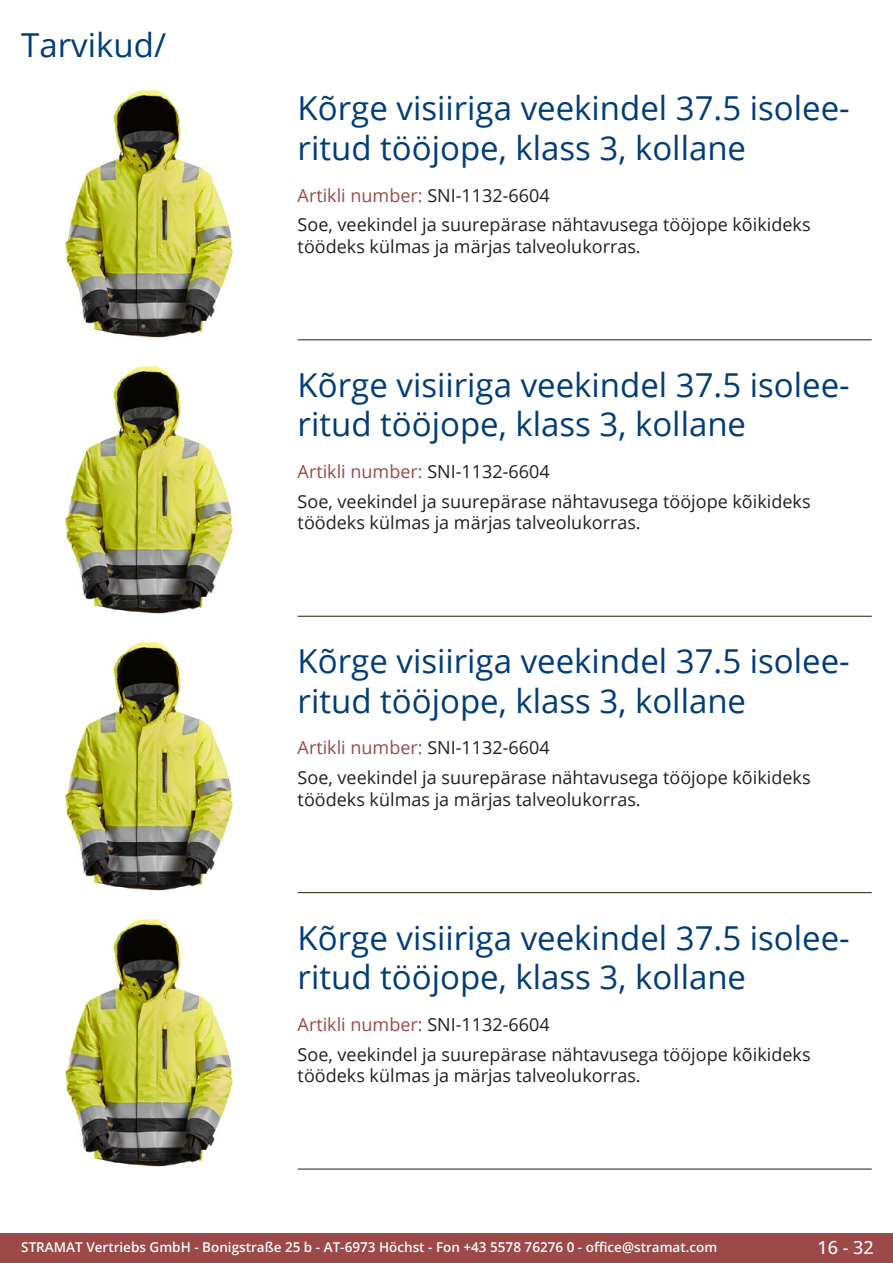
<style>
.page{position:relative;width:893px;height:1263px;background:#fff}
.page>*{position:absolute;margin:0;border:0;box-sizing:border-box;transform-origin:0 0}
.Produkttitel{font:33px/39.6px "Open Sans";color:#003d78}
.RastTitel{font:33px "Open Sans";color:#003d78}
.Beschreibung_Text{font:18px/21.6px "Open Sans";color:#231f20}
.TechDaten_Überschrif{font:18px "Open Sans";color:#9c4948}
.t1{font:500 18px "Open Sans";color:#fff}
.t2{font:600 13.5px "Open Sans";color:#fff}
.s1{color:#231f20}
</style>
<div class="page">
<div style="left:0;top:1233px;width:893px;height:30px;background:#9c4948"></div>
<hr style="left:298px;top:340px;width:574px;height:1px;background:#201d08">
<hr style="left:298px;top:616px;width:574px;height:1px;background:#201d08">
<hr style="left:298px;top:892px;width:574px;height:1px;background:#201d08">
<hr style="left:298px;top:1169px;width:574px;height:1px;background:#201d08">
<img style="left:65px;top:89px;width:168px;height:249px">
<img style="left:65px;top:365px;width:168px;height:249px">
<img style="left:65px;top:641px;width:168px;height:250px">
<img style="left:65px;top:918px;width:168px;height:249px">
<p class="RastTitel" style="left:21px;top:22px;width:146px">Tarvikud/</p>
<p class="Produkttitel" style="left:298px;top:88px;width:551px">Kõrge visiiriga veekindel 37.5 isolee&shy;ritud tööjope, klass 3, kollane</p>
<p class="TechDaten_Überschrif" style="left:298px;top:183px;width:254px">Artikli number: <span class="s1">SNI-1132-6604</span></p>
<p class="Beschreibung_Text" style="left:298px;top:214px;width:514px">Soe, veekindel ja suurepärase nähtavusega tööjope kõikideks töödeks külmas ja märjas talveolukorras.</p>
<p class="Produkttitel" style="left:298px;top:364px;width:551px">Kõrge visiiriga veekindel 37.5 isolee&shy;ritud tööjope, klass 3, kollane</p>
<p class="TechDaten_Überschrif" style="left:298px;top:459px;width:254px">Artikli number: <span class="s1">SNI-1132-6604</span></p>
<p class="Beschreibung_Text" style="left:298px;top:490px;width:514px">Soe, veekindel ja suurepärase nähtavusega tööjope kõikideks töödeks külmas ja märjas talveolukorras.</p>
<p class="Produkttitel" style="left:298px;top:640px;width:551px">Kõrge visiiriga veekindel 37.5 isolee&shy;ritud tööjope, klass 3, kollane</p>
<p class="TechDaten_Überschrif" style="left:298px;top:735px;width:254px">Artikli number: <span class="s1">SNI-1132-6604</span></p>
<p class="Beschreibung_Text" style="left:298px;top:766px;width:514px">Soe, veekindel ja suurepärase nähtavusega tööjope kõikideks töödeks külmas ja märjas talveolukorras.</p>
<p class="Produkttitel" style="left:298px;top:917px;width:551px">Kõrge visiiriga veekindel 37.5 isolee&shy;ritud tööjope, klass 3, kollane</p>
<p class="TechDaten_Überschrif" style="left:298px;top:1012px;width:254px">Artikli number: <span class="s1">SNI-1132-6604</span></p>
<p class="Beschreibung_Text" style="left:298px;top:1043px;width:514px">Soe, veekindel ja suurepärase nähtavusega tööjope kõikideks töödeks külmas ja märjas talveolukorras.</p>
<p class="t2" style="left:21px;top:1238px;width:698px">STRAMAT Vertriebs GmbH - Bonigstraße 25 b - AT-6973 Höchst - Fon +43 5578 76276 0 - office@stramat.com</p>
<p class="t1" style="left:817px;top:1234px;width:58px">16 - 32</p>
</div>
